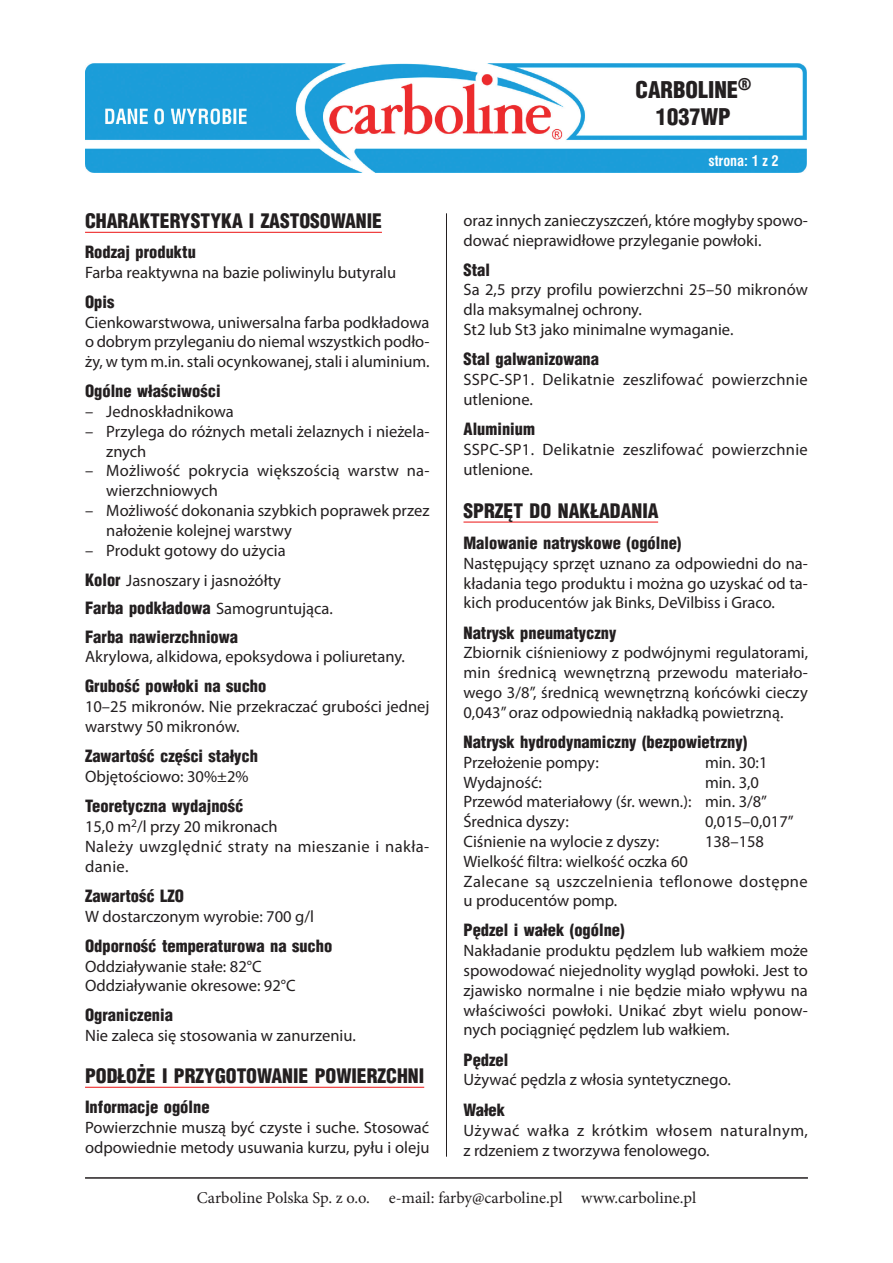
<style>
.page{position:relative;width:893px;height:1263px;background:#fff}
.page>*{position:absolute;margin:0;border:0;box-sizing:border-box;transform-origin:0 0}
.t1{font:900 22.5px/27px "Switzerland Cond";color:#231f20;text-align:center}
.t2{font:900 19.5px "Switzerland Cond";color:#231f20}
.t3{font:16.5px/19.8px "Myriad Pro";color:#231f20}
.t4{font:900 16.5px/28.3px "Switzerland Cond";color:#231f20}
.t5{font:16.5px/19.8px "Myriad Pro";letter-spacing:.025em;color:#231f20}
.t6{font:16.5px "Minion Pro";color:#231f20}
.t7{font:700 13.5px "Swis 721 Cn PL";color:#fff}
.s1{font-family:"Switzerland Cond";font-weight:900}
.s2{font-family:"Myriad Pro";font-weight:400}
</style>
<div class="page">
<hr style="left:85px;top:1177px;width:723px;height:2px;background:#231f20">
<hr style="left:446px;top:213px;width:1px;height:944px;background:#231f20">
<img style="left:85px;top:64px;width:721px;height:108px">
<hr style="left:85px;top:232px;width:297px;height:1px;background:#ee2d2d">
<hr style="left:85px;top:1087px;width:339px;height:1px;background:#ee2d2d">
<hr style="left:463px;top:521px;width:195px;height:2px;background:#ee2d2d">
<h1 class="t1" style="left:635px;top:75px;width:117px">CARBOLINE<sup>®<br></sup>1037WP</h1>
<p class="t2" style="left:85px;top:208px;width:298px">CHARAKTERYSTYKA I ZASTOSOWANIE</p>
<p class="t4" style="left:85px;top:237px;width:112px">Rodzaj produktu</p>
<p class="t3" style="left:85px;top:262px;width:313px">Farba reaktywna na bazie poliwinylu butyralu</p>
<p class="t4" style="left:85px;top:287px;width:31px">Opis</p>
<p class="t3" style="left:85px;top:312px;width:346px;text-align:justify">Cienkowarstwowa, uniwersalna farba podkładowa o dobrym przyleganiu do niemal wszystkich podło&shy;ży, w tym m.in. stali ocynkowanej, stali i aluminium.</p>
<p class="t4" style="left:85px;top:376px;width:137px">Ogólne właściwości</p>
<p class="t3" style="left:85px;top:402px;width:150px">– Jednoskładnikowa</p>
<p class="t3" style="left:106px;top:422px;width:325px;text-indent:-21px">– Przylega do różnych metali żelaznych i nieżela&shy;znych</p>
<p class="t3" style="left:106px;top:461px;width:325px;text-indent:-21px">– Możliwość pokrycia większością warstw na&shy;wierzchniowych</p>
<p class="t3" style="left:106px;top:501px;width:325px;text-indent:-21px">– Możliwość dokonania szybkich poprawek przez nałożenie kolejnej warstwy</p>
<p class="t3" style="left:85px;top:535px;width:202px;line-height:30.2px">– Produkt gotowy do użycia<br><span class="s1">Kolor</span> Jasnoszary i jasnożółty</p>
<p class="t4" style="left:85px;top:593px;width:249px">Farba podkładowa <span class="s2">Samogruntująca.<br></span>Farba nawierzchniowa</p>
<p class="t3" style="left:85px;top:647px;width:321px">Akrylowa, alkidowa, epoksydowa i poliuretany.</p>
<p class="t4" style="left:85px;top:672px;width:183px">Grubość powłoki na sucho</p>
<p class="t3" style="left:85px;top:697px;width:346px">10–25 mikronów. Nie przekraczać grubości jednej warstwy 50 mikronów.</p>
<p class="t4" style="left:85px;top:741px;width:175px">Zawartość części stałych</p>
<p class="t3" style="left:85px;top:767px;width:165px">Objętościowo: 30%±2%</p>
<p class="t4" style="left:85px;top:791px;width:160px">Teoretyczna wydajność</p>
<p class="t5" style="left:85px;top:817px;width:346px">15,0 m<sup>2</sup>/l przy 20 mikronach<br>Należy uwzględnić straty na mieszanie i nakła&shy;danie.</p>
<p class="t4" style="left:85px;top:881px;width:100px">Zawartość LZO</p>
<p class="t3" style="left:85px;top:906px;width:230px">W dostarczonym wyrobie: 700 g/l</p>
<p class="t4" style="left:85px;top:931px;width:249px">Odporność temperaturowa na sucho</p>
<p class="t3" style="left:85px;top:956px;width:212px">Oddziaływanie stałe: 82°C<br>Oddziaływanie okresowe: 92°C</p>
<p class="t4" style="left:85px;top:1001px;width:89px">Ograniczenia</p>
<p class="t3" style="left:85px;top:1026px;width:272px">Nie zaleca się stosowania w zanurzeniu.</p>
<p class="t2" style="left:85px;top:1063px;width:341px">PODŁOŻE I PRZYGOTOWANIE POWIERZCHNI</p>
<p class="t4" style="left:85px;top:1092px;width:126px">Informacje ogólne</p>
<p class="t3" style="left:85px;top:1117px;width:346px;line-height:20.2px">Powierzchnie muszą być czyste i suche. Stosować odpowiednie metody usuwania kurzu, pyłu i oleju</p>
<p class="t7" style="left:708px;top:152px;width:72px">strona: 1 z 2</p>
<p class="t3" style="left:463px;top:211px;width:346px">oraz innych zanieczyszczeń, które mogłyby spowo&shy;dować nieprawidłowe przyleganie powłoki.</p>
<p class="t4" style="left:463px;top:255px;width:28px">Stal</p>
<p class="t3" style="left:463px;top:280px;width:346px">Sa 2,5 przy profilu powierzchni 25–50 mikronów dla maksymalnej ochrony.<br>St2 lub St3 jako minimalne wymaganie.</p>
<p class="t4" style="left:463px;top:344px;width:137px">Stal galwanizowana</p>
<p class="t3" style="left:463px;top:370px;width:346px">SSPC-SP1. Delikatnie zeszlifować powierzchnie utlenione.</p>
<p class="t4" style="left:463px;top:414px;width:73px">Aluminium</p>
<p class="t3" style="left:463px;top:440px;width:346px">SSPC-SP1. Delikatnie zeszlifować powierzchnie utlenione.</p>
<p class="t2" style="left:463px;top:498px;width:197px">SPRZĘT DO NAKŁADANIA</p>
<p class="t4" style="left:463px;top:528px;width:219px">Malowanie natryskowe (ogólne)</p>
<p class="t3" style="left:463px;top:554px;width:346px;text-align:justify">Następujący sprzęt uznano za odpowiedni do na&shy;kładania tego produktu i można go uzyskać od ta&shy;kich producentów jak Binks, DeVilbiss i Graco.</p>
<p class="t4" style="left:463px;top:618px;width:154px">Natrysk pneumatyczny</p>
<p class="t3" style="left:463px;top:643px;width:346px;text-align:justify">Zbiornik ciśnieniowy z podwójnymi regulatorami, min średnicą wewnętrzną przewodu materiało&shy;wego 3/8”, średnicą wewnętrzną końcówki cieczy 0,043” oraz odpowiednią nakładką powietrzną.</p>
<p class="t4" style="left:463px;top:727px;width:285px">Natrysk hydrodynamiczny (bezpowietrzny)</p>
<p class="t3" style="left:463px;top:753px;width:137px">Przełożenie pompy:</p>
<p class="t3" style="left:705px;top:753px;width:64px">min. 30:1</p>
<p class="t3" style="left:463px;top:772px;width:80px">Wydajność:</p>
<p class="t3" style="left:463px;top:772px;width:305px;text-indent:241px">min. 3,0<br>Przewód materiałowy (śr. wewn.): min. 3/8”<br>Średnica dyszy:</p>
<p class="t3" style="left:705px;top:812px;width:90px">0,015–0,017”</p>
<p class="t3" style="left:463px;top:832px;width:197px">Ciśnienie na wylocie z dyszy:</p>
<p class="t3" style="left:705px;top:832px;width:61px">138–158</p>
<p class="t3" style="left:463px;top:852px;width:346px">Wielkość filtra: wielkość oczka 60<br>Zalecane są uszczelnienia teflonowe dostępne u producentów pomp.</p>
<p class="t4" style="left:463px;top:916px;width:163px">Pędzel i wałek (ogólne)</p>
<p class="t3" style="left:463px;top:941px;width:346px;text-align:justify">Nakładanie produktu pędzlem lub wałkiem może spowodować niejednolity wygląd powłoki. Jest to zjawisko normalne i nie będzie miało wpływu na właściwości powłoki. Unikać zbyt wielu ponow&shy;nych pociągnięć pędzlem lub wałkiem.</p>
<p class="t4" style="left:463px;top:1045px;width:46px">Pędzel</p>
<p class="t3" style="left:463px;top:1070px;width:269px">Używać pędzla z włosia syntetycznego.</p>
<p class="t4" style="left:463px;top:1095px;width:43px">Wałek</p>
<p class="t5" style="left:463px;top:1120px;width:346px;line-height:20.2px">Używać wałka z krótkim włosem naturalnym, z rdzeniem z tworzywa fenolowego.</p>
<p class="t6" style="left:197px;top:1187px;width:501px">Carboline Polska Sp. z o.o. e-mail: farby@carboline.pl www.carboline.pl</p>
</div>
